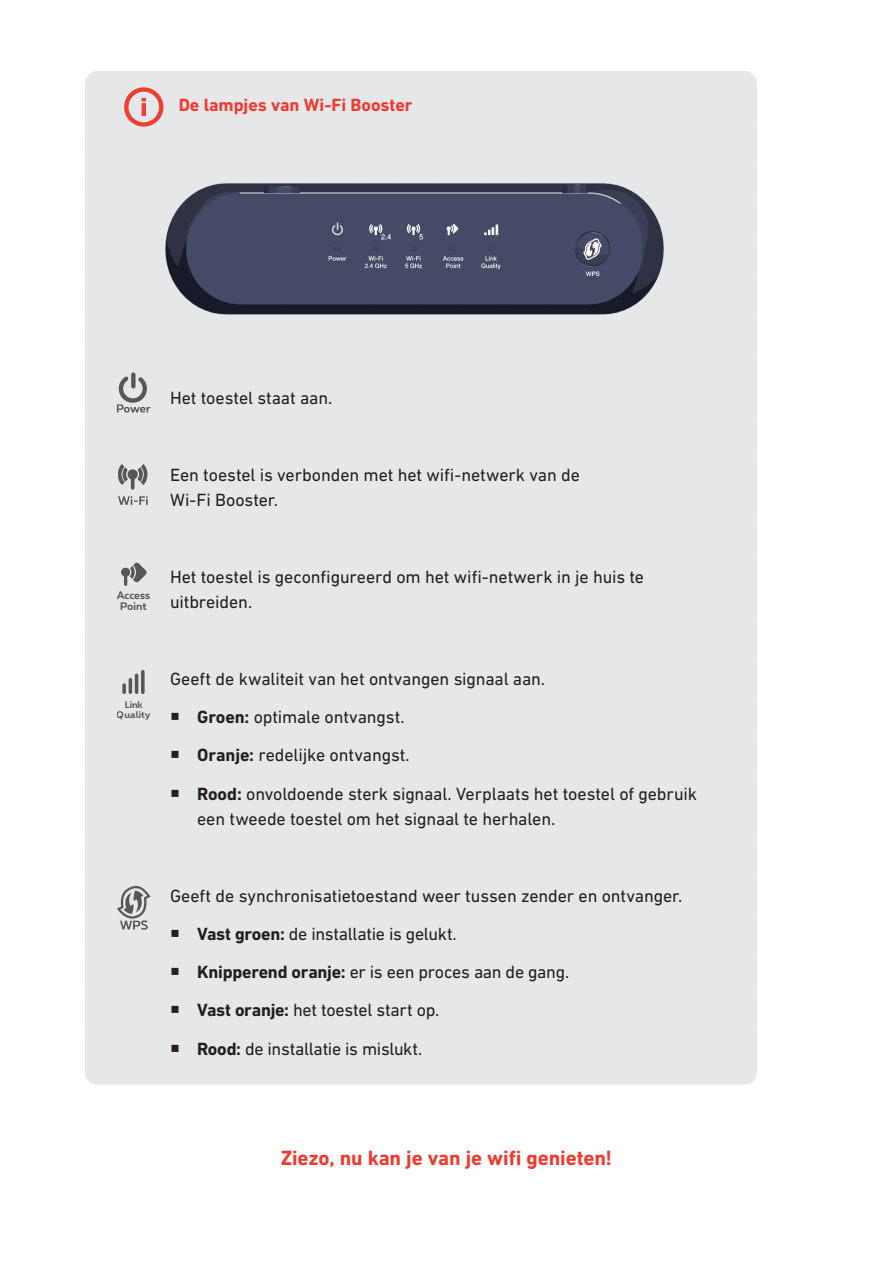
<style>
.page{position:relative;width:893px;height:1263px;background:#fff}
.page>*{position:absolute;margin:0;border:0;box-sizing:border-box;transform-origin:0 0}
.Titre_2{font:700 21px "DIN Next LT Pro";letter-spacing:-.005em;color:#ee3b32}
.Body_copy_cadre{font:18px/25.5px "DIN Next LT Pro";letter-spacing:-.01em;color:#231f20}
.Body_copy_cadre-2{font:700 18px "DIN Next LT Pro";letter-spacing:-.005em;color:#ee3b32}
.t1{font:700 10.35px/11.2px "Proximus";color:#575756;text-align:center}
.t2{font:700 9px/9.8px "Proximus";color:#575756;text-align:center}
.s1{font-weight:700}
</style>
<div class="page">
<div style="left:85px;top:71px;width:672px;height:70px;background:#e6e7e9;border-radius:13px"></div>
<div style="left:85px;top:110px;width:672px;height:69px;background:#e6e7e9;border-radius:13px"></div>
<div style="left:85px;top:148px;width:672px;height:69px;background:#e6e7e9;border-radius:13px"></div>
<div style="left:85px;top:187px;width:672px;height:69px;background:#e6e7e9;border-radius:13px"></div>
<div style="left:85px;top:225px;width:672px;height:69px;background:#e6e7e9;border-radius:13px"></div>
<div style="left:85px;top:263px;width:672px;height:69px;background:#e6e7e9;border-radius:13px"></div>
<div style="left:85px;top:301px;width:672px;height:69px;background:#e6e7e9;border-radius:13px"></div>
<div style="left:85px;top:340px;width:672px;height:94px;background:#e6e7e9;border-radius:13px"></div>
<div style="left:85px;top:403px;width:672px;height:69px;background:#e6e7e9;border-radius:13px"></div>
<div style="left:85px;top:442px;width:672px;height:94px;background:#e6e7e9;border-radius:13px"></div>
<div style="left:85px;top:505px;width:672px;height:69px;background:#e6e7e9;border-radius:13px"></div>
<div style="left:85px;top:544px;width:672px;height:94px;background:#e6e7e9;border-radius:13px"></div>
<div style="left:85px;top:607px;width:672px;height:69px;background:#e6e7e9;border-radius:13px"></div>
<div style="left:85px;top:646px;width:672px;height:69px;background:#e6e7e9;border-radius:13px"></div>
<div style="left:85px;top:684px;width:672px;height:69px;background:#e6e7e9;border-radius:13px"></div>
<div style="left:85px;top:722px;width:672px;height:69px;background:#e6e7e9;border-radius:13px"></div>
<div style="left:85px;top:760px;width:672px;height:95px;background:#e6e7e9;border-radius:13px"></div>
<div style="left:85px;top:824px;width:672px;height:69px;background:#e6e7e9;border-radius:13px"></div>
<div style="left:85px;top:863px;width:672px;height:69px;background:#e6e7e9;border-radius:13px"></div>
<div style="left:85px;top:901px;width:672px;height:69px;background:#e6e7e9;border-radius:13px"></div>
<div style="left:85px;top:939px;width:672px;height:69px;background:#e6e7e9;border-radius:13px"></div>
<div style="left:85px;top:977px;width:672px;height:69px;background:#e6e7e9;border-radius:13px"></div>
<div style="left:85px;top:1016px;width:672px;height:69px;background:#e6e7e9;border-radius:13px"></div>
<svg style="left:124px;top:87px;width:39px;height:40px"></svg>
<svg style="left:117px;top:376px;width:33px;height:37px"></svg>
<div style="left:131px;top:372px;width:5px;height:16px;background:#575756;border-radius:2px"></div>
<svg style="left:118px;top:496px;width:30px;height:9px"></svg>
<svg style="left:118px;top:464px;width:30px;height:26px"></svg>
<div style="left:121px;top:568px;width:9px;height:9px;background:#575756;border-radius:50%"></div>
<svg style="left:124px;top:563px;width:23px;height:23px"></svg>
<svg style="left:141px;top:670px;width:4px;height:24px"></svg>
<hr style="left:135px;top:674px;width:3px;height:20px;background:#575756;border-radius:2px">
<hr style="left:129px;top:678px;width:3px;height:16px;background:#575756;border-radius:2px">
<svg style="left:122px;top:683px;width:4px;height:11px"></svg>
<svg style="left:117px;top:886px;width:33px;height:44px"></svg>
<img style="left:166px;top:184px;width:497px;height:131px">
<p class="Body_copy_cadre-2" style="left:179px;top:94px;width:235px">De lampjes van Wi-Fi Booster</p>
<p class="Body_copy_cadre" style="left:170px;top:385px;width:164px">Het toestel staat aan.</p>
<p class="Body_copy_cadre" style="left:170px;top:462px;width:411px">Een toestel is verbonden met het wifi-netwerk van de<br>Wi‑Fi Booster.</p>
<p class="t1" style="left:117px;top:589px;width:35px">Access<br>Point</p>
<p class="Body_copy_cadre" style="left:170px;top:564px;width:476px">Het toestel is geconfigureerd om het wifi-netwerk in je huis te uitbreiden.</p>
<p class="t2" style="left:117px;top:699px;width:35px">Link<br>Quality</p>
<p class="Body_copy_cadre" style="left:170px;top:666px;width:377px">Geeft de kwaliteit van het ontvangen signaal aan.</p>
<p class="Body_copy_cadre" style="left:197px;top:704px;width:209px"><span class="s1">Groen:</span> optimale ontvangst.</p>
<p class="Body_copy_cadre" style="left:197px;top:742px;width:214px"><span class="s1">Oranje:</span> redelijke ontvangst.</p>
<p class="Body_copy_cadre" style="left:197px;top:780px;width:501px"><span class="s1">Rood:</span> onvoldoende sterk signaal. Verplaats het toestel of gebruik een tweede toestel om het signaal te herhalen.</p>
<p class="Body_copy_cadre" style="left:170px;top:882px;width:514px">Geeft de synchronisatietoestand weer tussen zender en ontvanger.</p>
<p class="Body_copy_cadre" style="left:197px;top:921px;width:261px"><span class="s1">Vast groen:</span> de installatie is gelukt.</p>
<p class="Body_copy_cadre" style="left:197px;top:959px;width:374px"><span class="s1">Knipperend oranje:</span> er is een proces aan de gang.</p>
<p class="Body_copy_cadre" style="left:197px;top:997px;width:244px"><span class="s1">Vast oranje:</span> het toestel start op.</p>
<p class="Body_copy_cadre" style="left:197px;top:1035px;width:227px"><span class="s1">Rood:</span> de installatie is mislukt.</p>
<p class="Titre_2" style="left:281px;top:1146px;width:333px">Ziezo, nu kan je van je wifi genieten!</p>
</div>
